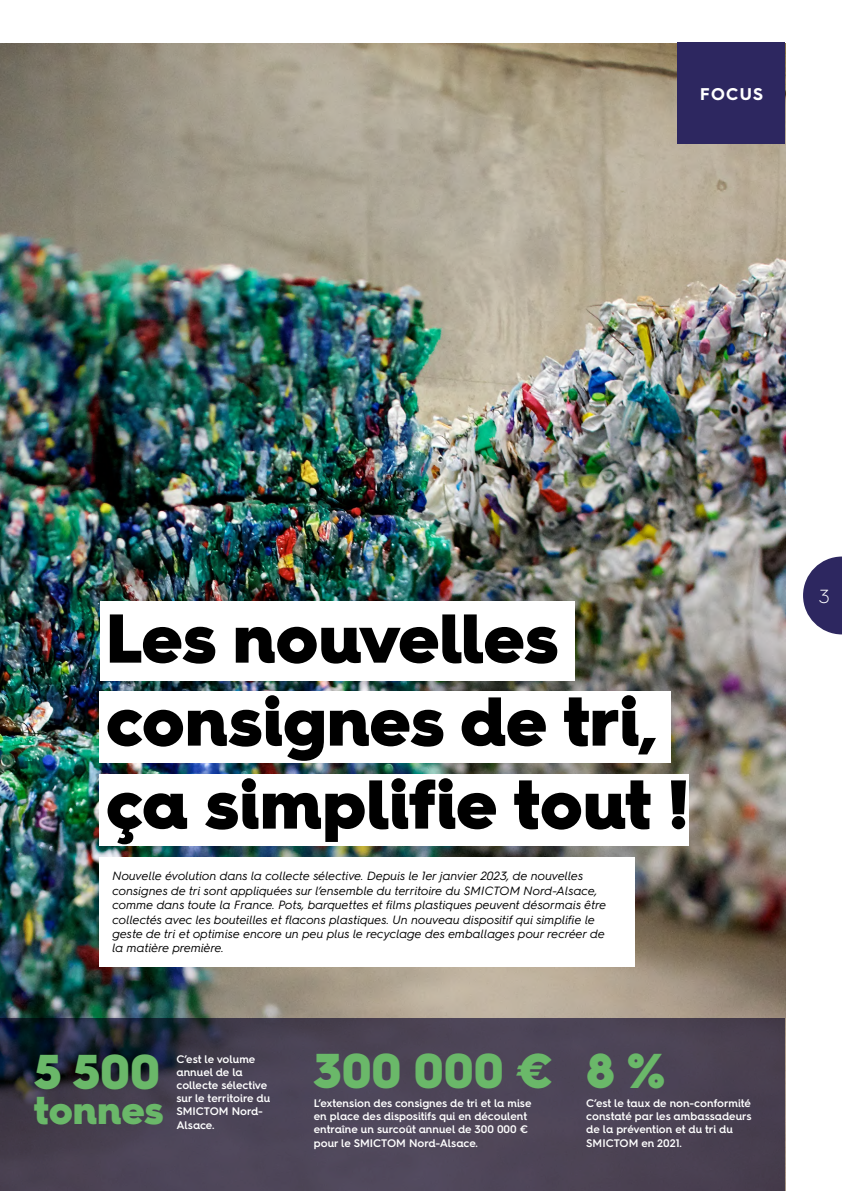
<style>
.page{position:relative;width:842px;height:1191px;background:#fff}
.page>*{position:absolute;margin:0;border:0;box-sizing:border-box;transform-origin:0 0}
.t1{font:900 69.1px/82.9px "Hurme Geometric Sans 4";letter-spacing:-.005em;color:#000}
.t2{font:900 49px "Hurme Geometric Sans 4";color:#6ab869}
.t3{font:900 39px "Hurme Geometric Sans 4";color:#6ab869}
.t4{font:300 19px "Hurme Geometric Sans 4";color:#fff}
.t5{font:700 17px "Hurme Geometric Sans 4";letter-spacing:.075em;color:#fff}
.t6{font:italic 12px/14.4px "Hurme Geometric Sans 4";color:#000}
.t7{font:600 11px/13.2px "Hurme Geometric Sans 4";color:#fff}
</style>
<div class="page">
<img style="left:0;top:43px;width:785px;height:975px">
<svg style="left:0;top:1018px;width:785px;height:173px;background:#463f51"></svg>
<svg style="left:803px;top:556px;width:39px;height:78px"></svg>
<div style="left:678px;top:43px;width:107px;height:101px;background:#2d2760"></div>
<div style="left:99px;top:774px;width:590px;height:72px;background:#fff"></div>
<div style="left:99px;top:857px;width:536px;height:109px;background:#fff"></div>
<div style="left:100px;top:601px;width:474px;height:79px;background:#fff"></div>
<div style="left:99px;top:691px;width:572px;height:72px;background:#fff"></div>
<h3 class="t5" style="left:700px;top:82px;width:64px">FOCUS</h3>
<h1 class="t1" style="left:106px;top:596px;width:585px">Les nouvelles consignes de tri, ça simplifie tout !</h1>
<p class="t6" style="left:112px;top:868px;width:495px">Nouvelle évolution dans la collecte sélective. Depuis le 1er janvier 2023, de nouvelles consignes de tri sont appliquées sur l’ensemble du territoire du SMICTOM Nord-Alsace, comme dans toute la France. Pots, barquettes et films plastiques peuvent désormais être collectés avec les bouteilles et flacons plastiques. Un nouveau dispositif qui simplifie le geste de tri et optimise encore un peu plus le recyclage des emballages pour recréer de la matière première.</p>
<h2 class="t2" style="left:34px;top:1037px;width:128px">5 500</h2>
<h2 class="t2" style="left:314px;top:1036px;width:353px">300 000 € 8 %</h2>
<h3 class="t3" style="left:34px;top:1082px;width:131px">tonnes</h3>
<p class="t7" style="left:176px;top:1051px;width:95px">C’est le volume annuel de la collecte sélective sur le territoire du<br>SMICTOM Nord-<br>Alsace.</p>
<p class="t7" style="left:314px;top:1096px;width:219px">L’extension des consignes de tri et la mise en place des dispositifs qui en découlent entraîne un surcoût annuel de 300 000 € pour le SMICTOM Nord-Alsace.</p>
<p class="t7" style="left:586px;top:1096px;width:167px">C’est le taux de non-conformité constaté par les ambassadeurs de la prévention et du tri du<br>SMICTOM en 2021.</p>
<h3 class="t4" style="left:819px;top:583px;width:13px">3</h3>
</div>
